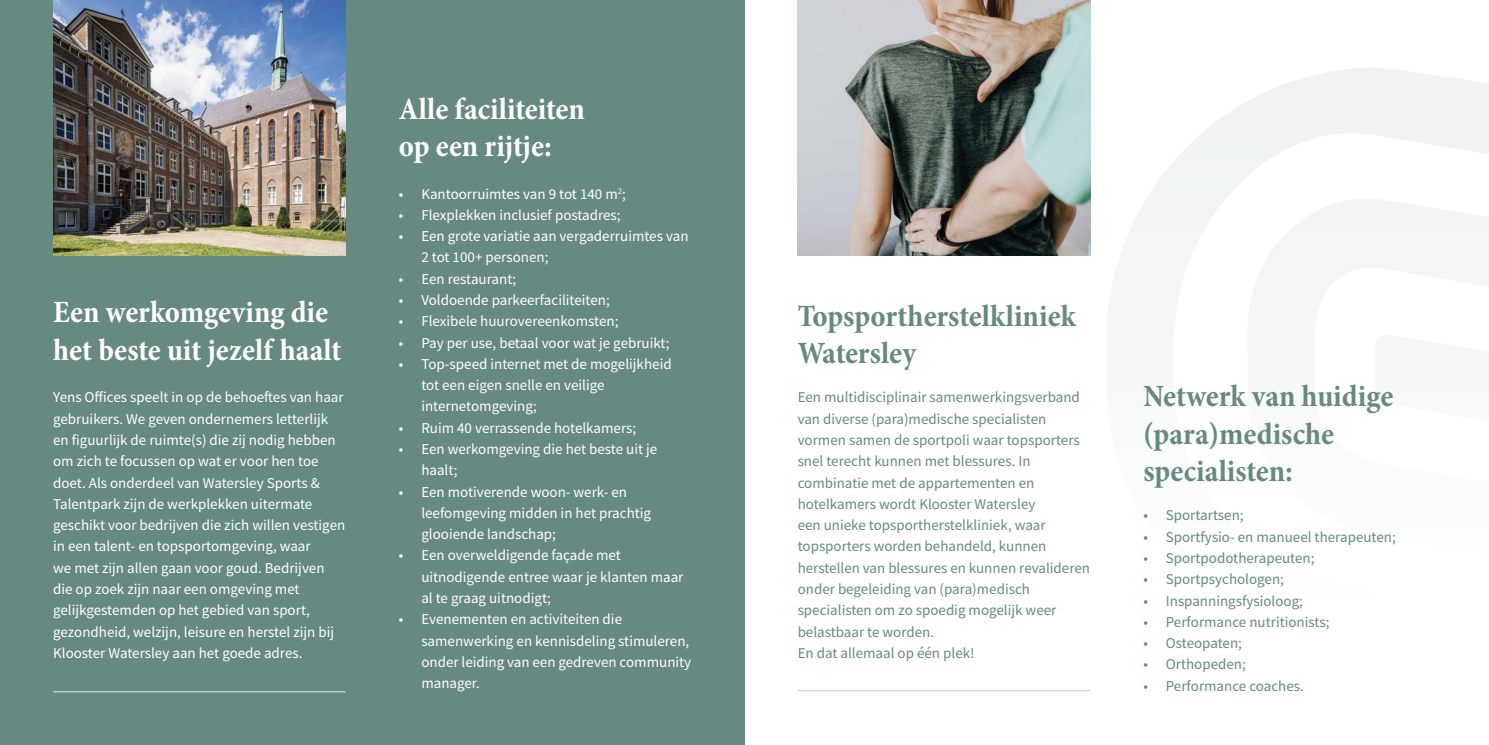
<style>
.page{position:relative;width:1489px;height:745px;background:#fff}
.page>*{position:absolute;margin:0;border:0;box-sizing:border-box;transform-origin:0 0}
.t1{font:700 condensed 31.25px/37.5px "Minion Pro";color:#668981}
.t2{font:700 condensed 31.25px/37.5px "Minion Pro";color:#fff}
.t3{font:15px/21.2px "Source Sans Pro";color:#fff}
.t4{font:15px/21.2px "Source Sans Pro";color:#668981}
</style>
<div class="page">
<svg style="left:1111px;top:68px;width:377px;height:225px;fill:#f4f7f6"></svg>
<div style="left:0;top:0;width:744px;height:744px;background:#668981"></div>
<hr style="left:53px;top:690px;width:292px;height:2px;background:#ced8d6">
<hr style="left:797px;top:689px;width:293px;height:1px;background:#ced8d6">
<img style="left:797px;top:0;width:293px;height:255px">
<img style="left:53px;top:0;width:292px;height:255px">
<h1 class="t2" style="left:53px;top:295px;width:290px">Een werkomgeving die het beste uit jezelf haalt</h1>
<p class="t3" style="left:53px;top:386px;width:294px">Yens Offices speelt in op de behoeftes van haar gebruikers. We geven ondernemers letterlijk en figuurlijk de ruimte(s) die zij nodig hebben om zich te focussen op wat er voor hen toe doet. Als onderdeel van Watersley Sports &amp; Talentpark zijn de werkplekken uitermate geschikt voor bedrijven die zich willen vestigen in een talent- en topsportomgeving, waar<br>we met zijn allen gaan voor goud. Bedrijven die op zoek zijn naar een omgeving met gelijkgestemden op het gebied van sport, gezondheid, welzijn, leisure en herstel zijn bij Klooster Watersley aan het goede adres.</p>
<h1 class="t2" style="left:399px;top:91px;width:187px">Alle faciliteiten op een rijtje:</h1>
<p class="t3" style="left:399px;top:183px;width:228px">• Kantoorruimtes van 9 tot 140 m<sup>2</sup>;</p>
<p class="t3" style="left:399px;top:204px;width:223px">• Flexplekken inclusief postadres;</p>
<p class="t3" style="left:421px;top:225px;width:269px;text-indent:-22px">• Een grote variatie aan vergaderruimtes van<br>2 tot 100+ personen;</p>
<p class="t3" style="left:399px;top:268px;width:119px">• Een restaurant;</p>
<p class="t3" style="left:399px;top:289px;width:212px">• Voldoende parkeerfaciliteiten;</p>
<p class="t3" style="left:399px;top:310px;width:221px">• Flexibele huurovereenkomsten;</p>
<p class="t3" style="left:399px;top:331px;width:272px">• Pay per use, betaal voor wat je gebruikt;</p>
<p class="t3" style="left:421px;top:353px;width:252px;text-indent:-22px">• Top-speed internet met de mogelijkheid tot een eigen snelle en veilige internetomgeving;</p>
<p class="t3" style="left:399px;top:416px;width:239px">• Ruim 40 verrassende hotelkamers;</p>
<p class="t3" style="left:421px;top:438px;width:237px;text-indent:-22px">• Een werkomgeving die het beste uit je haalt;</p>
<p class="t3" style="left:421px;top:480px;width:231px;text-indent:-22px">• Een motiverende woon- werk- en leefomgeving midden in het prachtig glooiende landschap;</p>
<p class="t3" style="left:421px;top:544px;width:264px;text-indent:-22px">• Een overweldigende façade met uitnodigende entree waar je klanten maar al te graag uitnodigt;</p>
<p class="t3" style="left:421px;top:608px;width:271px;text-indent:-22px">• Evenementen en activiteiten die samenwerking en kennisdeling stimuleren, onder leiding van een gedreven community manager.</p>
<h1 class="t1" style="left:797px;top:298px;width:280px">Topsportherstelkliniek<br>Watersley</h1>
<p class="t4" style="left:797px;top:386px;width:294px">Een multidisciplinair samenwerkingsverband van diverse (para)medische specialisten vormen samen de sportpoli waar topsporters snel terecht kunnen met blessures. In combinatie met de appartementen en hotelkamers wordt Klooster Watersley<br>een unieke topsportherstelkliniek, waar topsporters worden behandeld, kunnen herstellen van blessures en kunnen revalideren onder begeleiding van (para)medisch specialisten om zo spoedig mogelijk weer belastbaar te worden.<br>En dat allemaal op één plek!</p>
<h1 class="t1" style="left:1143px;top:378px;width:252px">Netwerk van huidige (para)medische specialisten:</h1>
<p class="t4" style="left:1143px;top:504px;width:102px">• Sportartsen;</p>
<p class="t4" style="left:1143px;top:525px;width:254px">• Sportfysio- en manueel therapeuten;</p>
<p class="t4" style="left:1143px;top:547px;width:173px">• Sportpodotherapeuten;</p>
<p class="t4" style="left:1143px;top:568px;width:142px">• Sportpsychologen;</p>
<p class="t4" style="left:1143px;top:589px;width:161px">• Inspanningsfysioloog;</p>
<p class="t4" style="left:1143px;top:610px;width:188px">• Performance nutritionists;</p>
<p class="t4" style="left:1143px;top:632px;width:100px">• Osteopaten;</p>
<p class="t4" style="left:1143px;top:653px;width:104px">• Orthopeden;</p>
<p class="t4" style="left:1143px;top:674px;width:162px">• Performance coaches.</p>
</div>
